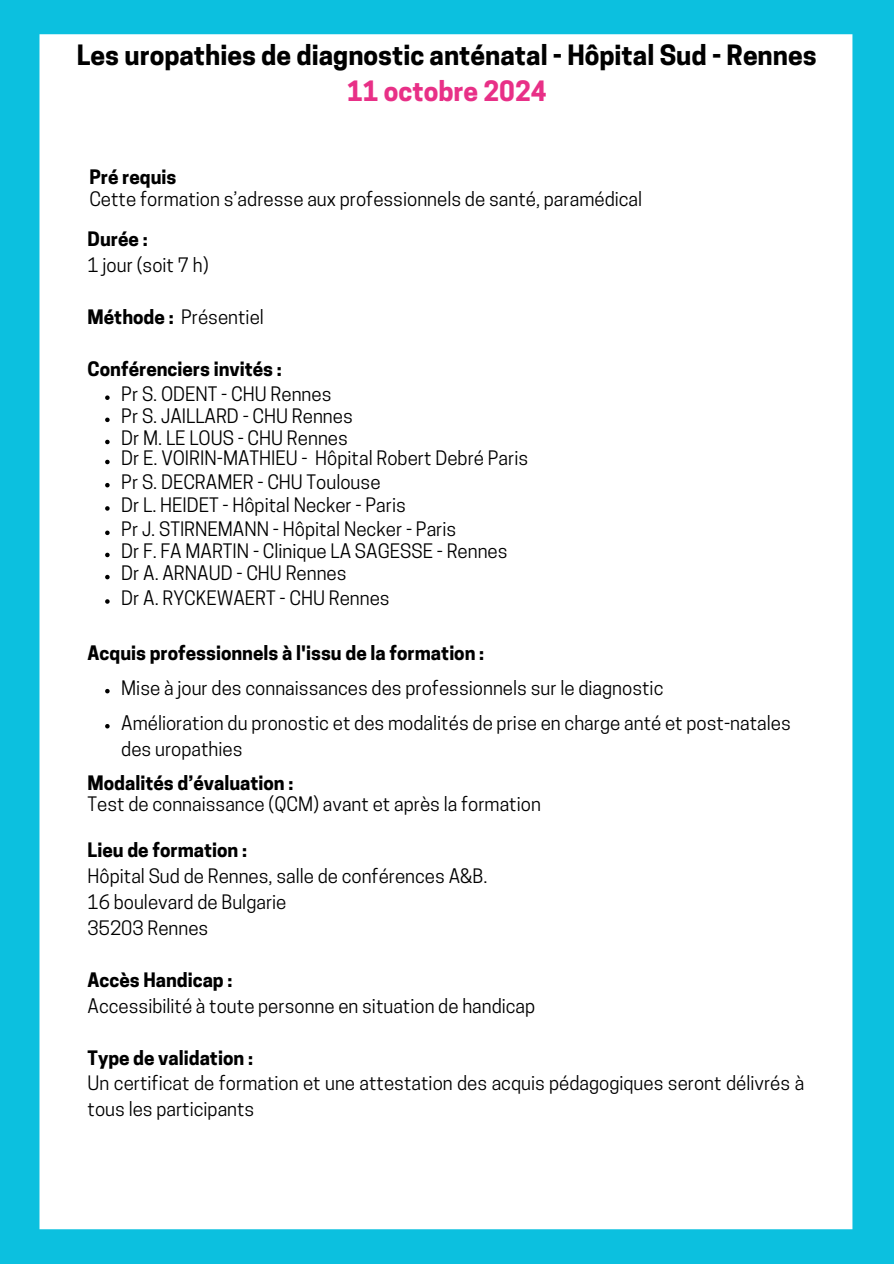
<style>
.page{position:relative;width:894px;height:1264px;background:#fff}
.page>*{position:absolute;margin:0;border:0;box-sizing:border-box;transform-origin:0 0}
.t1{font:700 26.25px "Cooper Hewitt";color:#000}
.t2{font:700 26.25px "Cooper Hewitt";color:#e83087}
.t3{font:18.75px/25.8px "Cooper Hewitt";color:#000}
.t4{font:700 18.75px "Cooper Hewitt";color:#000}
.s1{font-weight:700}
</style>
<div class="page">
<div style="left:852px;top:34px;width:41px;height:1229px;background:#0cc0df"></div>
<div style="left:0;top:34px;width:39px;height:1195px;background:#0cc0df"></div>
<div style="left:0;top:0;width:893px;height:34px;background:#0cc0df"></div>
<div style="left:0;top:1229px;width:892px;height:34px;background:#0cc0df"></div>
<svg style="left:105px;top:689px;width:5px;height:4px"></svg>
<svg style="left:105px;top:724px;width:5px;height:4px"></svg>
<svg style="left:105px;top:395px;width:5px;height:5px"></svg>
<svg style="left:105px;top:417px;width:5px;height:5px"></svg>
<svg style="left:105px;top:440px;width:5px;height:4px"></svg>
<svg style="left:105px;top:460px;width:5px;height:4px"></svg>
<svg style="left:105px;top:483px;width:5px;height:4px"></svg>
<svg style="left:105px;top:506px;width:5px;height:4px"></svg>
<svg style="left:105px;top:530px;width:5px;height:5px"></svg>
<svg style="left:105px;top:552px;width:5px;height:5px"></svg>
<svg style="left:105px;top:599px;width:5px;height:4px"></svg>
<svg style="left:105px;top:575px;width:5px;height:4px"></svg>
<h1 class="t1" style="left:77px;top:46px;width:741px">Les uropathies de diagnostic anténatal - Hôpital Sud - Rennes</h1>
<h1 class="t2" style="left:347px;top:82px;width:201px">11 octobre 2024</h1>
<p class="t4" style="left:89px;top:170px;width:89px">Pré requis</p>
<p class="t3" style="left:89px;top:188px;width:554px">Cette formation s’adresse aux professionnels de santé, paramédical</p>
<p class="t4" style="left:88px;top:232px;width:61px">Durée :</p>
<p class="t3" style="left:88px;top:254px;width:122px">1 jour (soit 7 h)</p>
<p class="t3" style="left:88px;top:306px;width:178px"><span class="s1">Méthode :</span> Présentiel</p>
<p class="t4" style="left:88px;top:361px;width:196px">Conférenciers invités :</p>
<p class="t3" style="left:121px;top:385px;width:233px;line-height:22.2px">Pr S. ODENT - CHU Rennes<br>Pr S. JAILLARD - CHU Rennes<br>Dr M. LE LOUS - CHU Rennes</p>
<p class="t3" style="left:121px;top:449px;width:408px;line-height:23.5px">Dr E. VOIRIN-MATHIEU - Hôpital Robert Debré Paris Pr S. DECRAMER - CHU Toulouse<br>Dr L. HEIDET - Hôpital Necker - Paris<br>Pr J. STIRNEMANN - Hôpital Necker - Paris</p>
<p class="t3" style="left:121px;top:540px;width:388px">Dr F. FA MARTIN - Clinique LA SAGESSE - Rennes</p>
<p class="t3" style="left:121px;top:587px;width:270px">Dr A. RYCKEWAERT - CHU Rennes</p>
<p class="t3" style="left:121px;top:563px;width:227px">Dr A. ARNAUD - CHU Rennes</p>
<p class="t4" style="left:88px;top:646px;width:398px">Acquis professionnels à l'issu de la formation :</p>
<p class="t3" style="left:121px;top:672px;width:671px;line-height:35.1px">Mise à jour des connaissances des professionnels sur le diagnostic<br>Amélioration du pronostic et des modalités de prise en charge anté et post-natales</p>
<p class="t3" style="left:121px;top:738px;width:123px">des uropathies</p>
<p class="t4" style="left:88px;top:775px;width:207px">Modalités d’évaluation :</p>
<p class="t3" style="left:88px;top:793px;width:454px">Test de connaissance (QCM) avant et après la formation</p>
<p class="t4" style="left:88px;top:843px;width:161px">Lieu de formation :</p>
<p class="t3" style="left:88px;top:865px;width:401px">Hôpital Sud de Rennes, salle de conférences A&amp;B.<br>16 boulevard de Bulgarie<br>35203 Rennes</p>
<p class="t4" style="left:88px;top:972px;width:146px">Accès Handicap :</p>
<p class="t3" style="left:88px;top:995px;width:449px">Accessibilité à toute personne en situation de handicap</p>
<p class="t4" style="left:88px;top:1050px;width:167px">Type de validation :</p>
<p class="t3" style="left:88px;top:1072px;width:718px">Un certificat de formation et une attestation des acquis pédagogiques seront délivrés à tous les participants</p>
</div>
